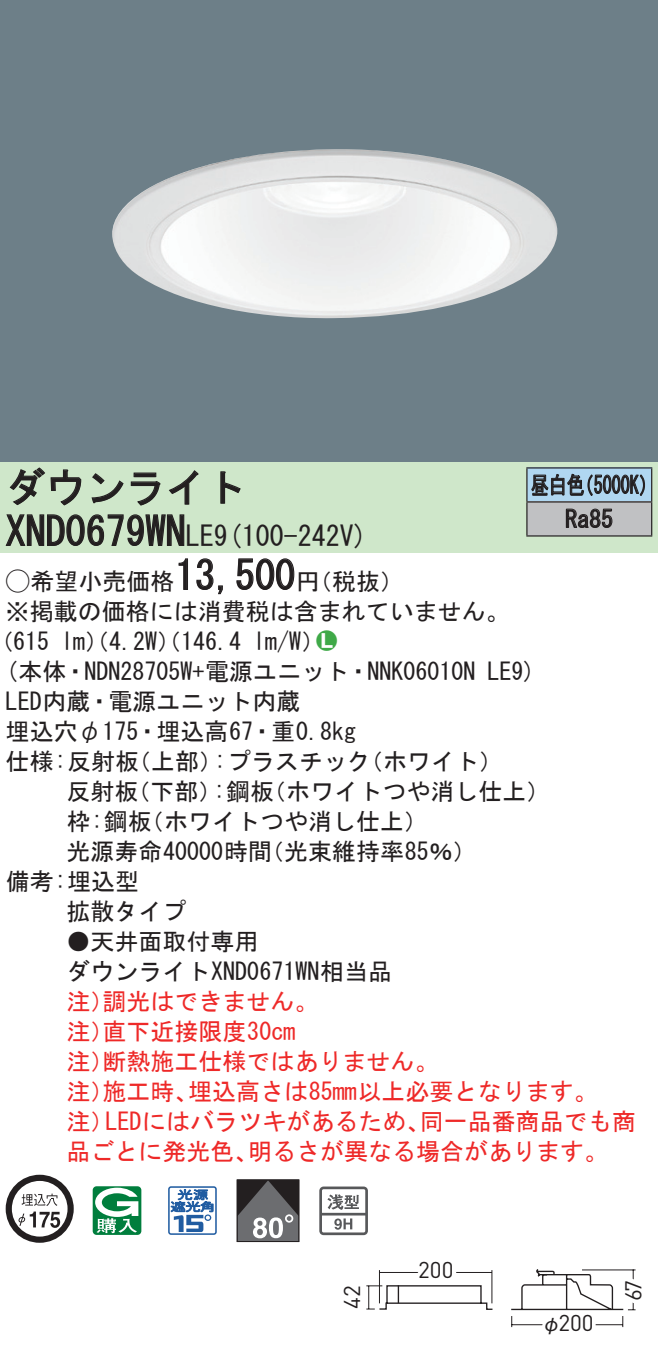
<style>
.page{position:relative;width:658px;height:1362px;background:#fff}
.page>*{position:absolute;margin:0;border:0;box-sizing:border-box;transform-origin:0 0}
.t1{font:40px "MS Gothic";color:#231f20}
.t2{font:28px "MS Gothic";color:#231f20}
.t3{font:24px/30.4px "MS Gothic";color:#231f20}
.t4{font:24px/30px "MS Gothic";color:#ee2928}
.t5{font:24px/34px "MS Gothic";color:#231f20;scale:.75 1}
.t6{font:24px "Ford Classification 1";color:#3fa948}
.t7{font:22.8px "DINOT";color:#231f20}
.t8{font:20px "Gothic BBB Pro Medium 90 pv RKSJ H";color:#231f20}
.s1{font-size:28px}
.s2{font-family:"Ford Classification 1"}
.s3{color:#fff}
</style>
<div class="page">
<div style="left:0;top:0;width:658px;height:462px;background:#6d7f88"></div>
<img style="left:112px;top:149px;width:445px;height:170px">
<div style="left:0;top:462px;width:658px;height:90px;background:#cfe7ca"></div>
<svg style="left:9px;top:467px;width:73px;height:39px"></svg>
<svg style="left:91px;top:473px;width:33px;height:30px"></svg>
<svg style="left:130px;top:472px;width:30px;height:34px"></svg>
<svg style="left:169px;top:470px;width:29px;height:35px"></svg>
<svg style="left:220px;top:471px;width:21px;height:33px"></svg>
<svg style="left:5px;top:514px;width:180px;height:32px"></svg>
<svg style="left:178px;top:558px;width:10px;height:32px"></svg>
<svg style="left:196px;top:558px;width:27px;height:37px"></svg>
<svg style="left:236px;top:558px;width:59px;height:32px"></svg>
<svg style="left:6px;top:1175px;width:68px;height:68px"></svg>
<svg style="left:93px;top:1186px;width:48px;height:49px"></svg>
<svg style="left:168px;top:1186px;width:49px;height:49px"></svg>
<div style="left:237px;top:1179px;width:62px;height:63px;border:1px solid #231f20"></div>
<svg style="left:237px;top:1180px;width:62px;height:61px;background:#646365"></svg>
<svg style="left:319px;top:1186px;width:49px;height:49px"></svg>
<div style="left:527px;top:468px;width:124px;height:34px;background:#b0d7f1"></div>
<div style="left:527px;top:502px;width:124px;height:34px;background:#c0c1c3"></div>
<hr style="left:526px;top:467px;width:126px;height:2px;background:#231f20">
<hr style="left:526px;top:468px;width:1px;height:33px;background:#231f20">
<hr style="left:651px;top:468px;width:1px;height:33px;background:#231f20">
<hr style="left:526px;top:501px;width:126px;height:2px;background:#231f20">
<hr style="left:526px;top:502px;width:1px;height:33px;background:#231f20">
<hr style="left:651px;top:502px;width:1px;height:33px;background:#231f20">
<hr style="left:526px;top:535px;width:126px;height:2px;background:#231f20">
<svg style="left:531px;top:473px;width:114px;height:23px"></svg>
<svg style="left:565px;top:508px;width:47px;height:20px"></svg>
<svg style="left:511px;top:1269px;width:125px;height:59px"></svg>
<svg style="left:366px;top:1270px;width:127px;height:40px"></svg>
<h1 class="t1" style="left:6px;top:467px;width:242px">ダウンライト</h1>
<p class="t2" style="left:214px;top:522px;width:155px">(9 100-242 (V</p>
<h1 class="t1" style="left:6px;top:511px;width:210px">XND0679WN<span class="s1">LE</span></h1>
<h1 class="t1" style="left:175px;top:555px;width:121px">13,500</h1>
<p class="t3" style="left:6px;top:566px;width:505px"><span class="s2">A</span>希望小売価格<br>※掲載の価格には消費税は含まれていません。</p>
<p class="t6" style="left:316px;top:629px;width:22px">2<span class="s3">7</span></p>
<p class="t3" style="left:296px;top:566px;width:109px">（円税抜(</p>
<p class="t3" style="left:253px;top:626px;width:73px">l m (W/</p>
<p class="t3" style="left:-11px;top:626px;width:62px">（615</p>
<p class="t3" style="left:61px;top:626px;width:182px">lm）（4.2 ）（W 146.4</p>
<p class="t5" style="left:565px;top:468px;width:65px;text-indent:-34px">昼白色<br>Ra85</p>
<p class="t5" style="left:575px;top:468px;width:109px">（5000 (K</p>
<p class="t3" style="left:6px;top:656px;width:471px">(本体・NDN28705 +W 電源ユニット・NNK06010N</p>
<p class="t3" style="left:6px;top:686px;width:296px">LED内蔵・電源ユニット内蔵</p>
<p class="t3" style="left:6px;top:716px;width:352px">埋込穴φ175・埋込高67・重0.8kg</p>
<p class="t3" style="left:359px;top:746px;width:145px">（ホワイト(</p>
<p class="t3" style="left:487px;top:656px;width:50px">LE (9</p>
<p class="t3" style="left:214px;top:746px;width:158px">:プラスチック</p>
<p class="t3" style="left:6px;top:746px;width:135px">仕様:反射板</p>
<p class="t3" style="left:127px;top:746px;width:97px">（上部）</p>
<p class="t3" style="left:66px;top:776px;width:74px">反射板</p>
<p class="t3" style="left:126px;top:776px;width:97px">（下部）</p>
<p class="t3" style="left:213px;top:776px;width:62px">:鋼板</p>
<p class="t3" style="left:262px;top:776px;width:289px">（ホワイトつや消し仕上(</p>
<p class="t3" style="left:66px;top:806px;width:87px">枠:鋼板</p>
<p class="t3" style="left:140px;top:806px;width:290px">（ホワイトつや消し仕上(</p>
<p class="t3" style="left:66px;top:836px;width:207px">光源寿命40000時間</p>
<p class="t3" style="left:6px;top:866px;width:135px">備考:埋込型</p>
<p class="t3" style="left:66px;top:896px;width:121px">拡散タイプ</p>
<p class="t3" style="left:66px;top:926px;width:327px">●天井面取付専用<br>ダウンライトXND0671WN相当品</p>
<p class="t4" style="left:102px;top:986px;width:217px">調光はできません。</p>
<p class="t3" style="left:260px;top:836px;width:218px">（光束維持率85％(</p>
<p class="t4" style="left:102px;top:986px;width:194px;text-indent:-36px">注）<br>直下近接限度30cm</p>
<p class="t4" style="left:102px;top:1016px;width:337px;text-indent:-36px">注）<br>断熱施工仕様ではありません。</p>
<p class="t4" style="left:66px;top:1046px;width:49px">注）</p>
<p class="t4" style="left:188px;top:1076px;width:411px">埋込高さは85mm以上必要となります。</p>
<p class="t4" style="left:102px;top:1076px;width:97px">施工時、</p>
<p class="t4" style="left:66px;top:1076px;width:49px">注）</p>
<p class="t4" style="left:66px;top:1106px;width:49px">注）</p>
<p class="t4" style="left:105px;top:1106px;width:326px">LEDにはバラツキがあるため、</p>
<p class="t4" style="left:420px;top:1106px;width:217px">同一品番商品でも商</p>
<p class="t4" style="left:66px;top:1136px;width:193px">品ごとに発光色、</p>
<p class="t4" style="left:248px;top:1136px;width:362px">明るさが異なる場合があります。</p>
<p class="t7" style="left:336px;top:1309px;width:25px;rotate:-90deg">42</p>
<p class="t7" style="left:418px;top:1254px;width:37px">200</p>
<p class="t7" style="left:558px;top:1307px;width:37px">200</p>
<p class="t8" style="left:541px;top:1307px;width:21px">φ</p>
<p class="t7" style="left:617px;top:1301px;width:23px;rotate:-90deg">67</p>
</div>
